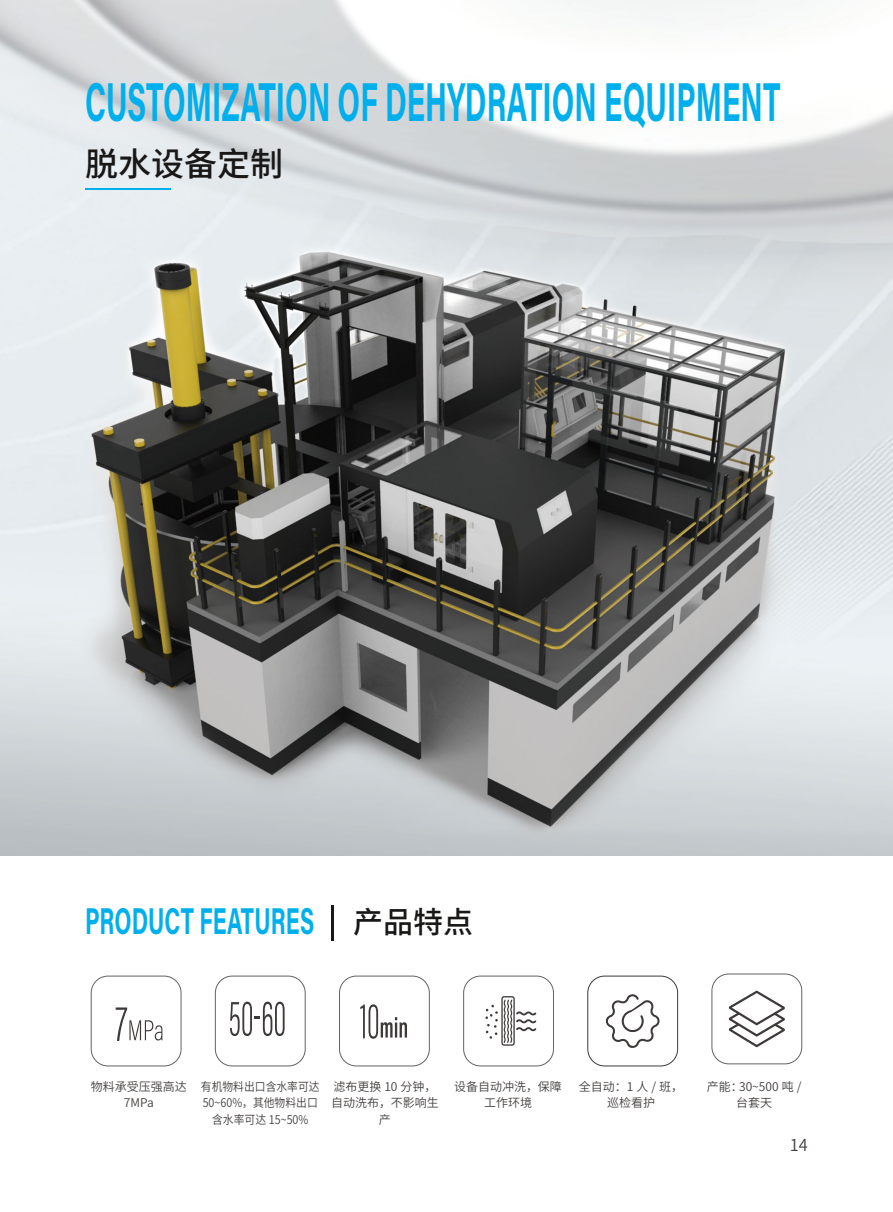
<style>
.page{position:relative;width:893px;height:1212px;background:#fff}
.page>*{position:absolute;margin:0;border:0;box-sizing:border-box;transform-origin:0 0}
.t1{font:54.75px "Acumin Variable Concept";letter-spacing:.03em;color:#00afec;scale:.54 1}
.t2{font:37.35px "Acumin Variable Concept";letter-spacing:.04em;color:#00afec;scale:.6 1}
.t3{font:500 33px "Source Han Sans CN";color:#191817}
.t4{font:16.5px "Source Han Sans CN";color:#44403f}
.t5{font:12px/16.5px "Source Han Sans CN";color:#44403f;text-align:center}
.t6{font:12px/16.5px "Source Han Sans CN";color:#44403f;text-align:center;scale:.9 1}
.s1{font-family:"Source Han Sans CN";font-weight:500;font-size:30px;color:#191817}
</style>
<div class="page">
<div style="left:91px;top:976px;width:90px;height:90px;border:1px solid #636363;border-radius:17px"></div>
<svg style="left:116px;top:1007px;width:46px;height:34px"></svg>
<div style="left:215px;top:976px;width:91px;height:90px;border:1px solid #636363;border-radius:17px"></div>
<svg style="left:230px;top:1002px;width:55px;height:34px"></svg>
<div style="left:339px;top:976px;width:91px;height:90px;border:1px solid #636363;border-radius:17px"></div>
<svg style="left:360px;top:1004px;width:47px;height:35px"></svg>
<div style="left:463px;top:976px;width:91px;height:90px;border:1px solid #636363;border-radius:17px"></div>
<svg style="left:485px;top:996px;width:51px;height:50px"></svg>
<div style="left:587px;top:976px;width:91px;height:90px;border:1px solid #3e3a39;border-radius:17px"></div>
<svg style="left:605px;top:994px;width:55px;height:54px"></svg>
<div style="left:711px;top:973px;width:91px;height:91px;border:1px solid #636363;border-radius:17px"></div>
<svg style="left:728px;top:990px;width:57px;height:58px"></svg>
<img style="left:0;top:0;width:893px;height:856px">
<hr style="left:85px;top:188px;width:85px;height:2px;background:#00afec">
<hr style="left:332px;top:905px;width:2px;height:36px;background:#191817">
<h1 class="t1" style="left:85px;top:64px;width:1286px">CUSTOMIZATION OF DEHYDRATION EQUIPMENT</h1>
<h3 class="t3" style="left:85px;top:147px;width:200px">脱水设备定制</h3>
<h2 class="t2" style="left:85px;top:895px;width:648px">PRODUCT FEATURES <span class="s1">产品特点</span></h2>
<p class="t5" style="left:91px;top:1078px;width:97px">物料承受压强高达<br>7MPa</p>
<p class="t6" style="left:201px;top:1078px;width:133px">有机物料出口含水率可达<br>50~60%，其他物料出口含水率可达 15~50%</p>
<p class="t5" style="left:331px;top:1078px;width:109px">滤布更换 10 分钟，自动洗布，不影响生产</p>
<p class="t5" style="left:579px;top:1078px;width:106px">全自动：1 人 / 班，巡检看护</p>
<p class="t5" style="left:454px;top:1078px;width:109px">设备自动冲洗，保障工作环境</p>
<p class="t5" style="left:707px;top:1078px;width:96px">产能：30~500 吨 /台套天</p>
<h3 class="t4" style="left:790px;top:1136px;width:20px">14</h3>
</div>
